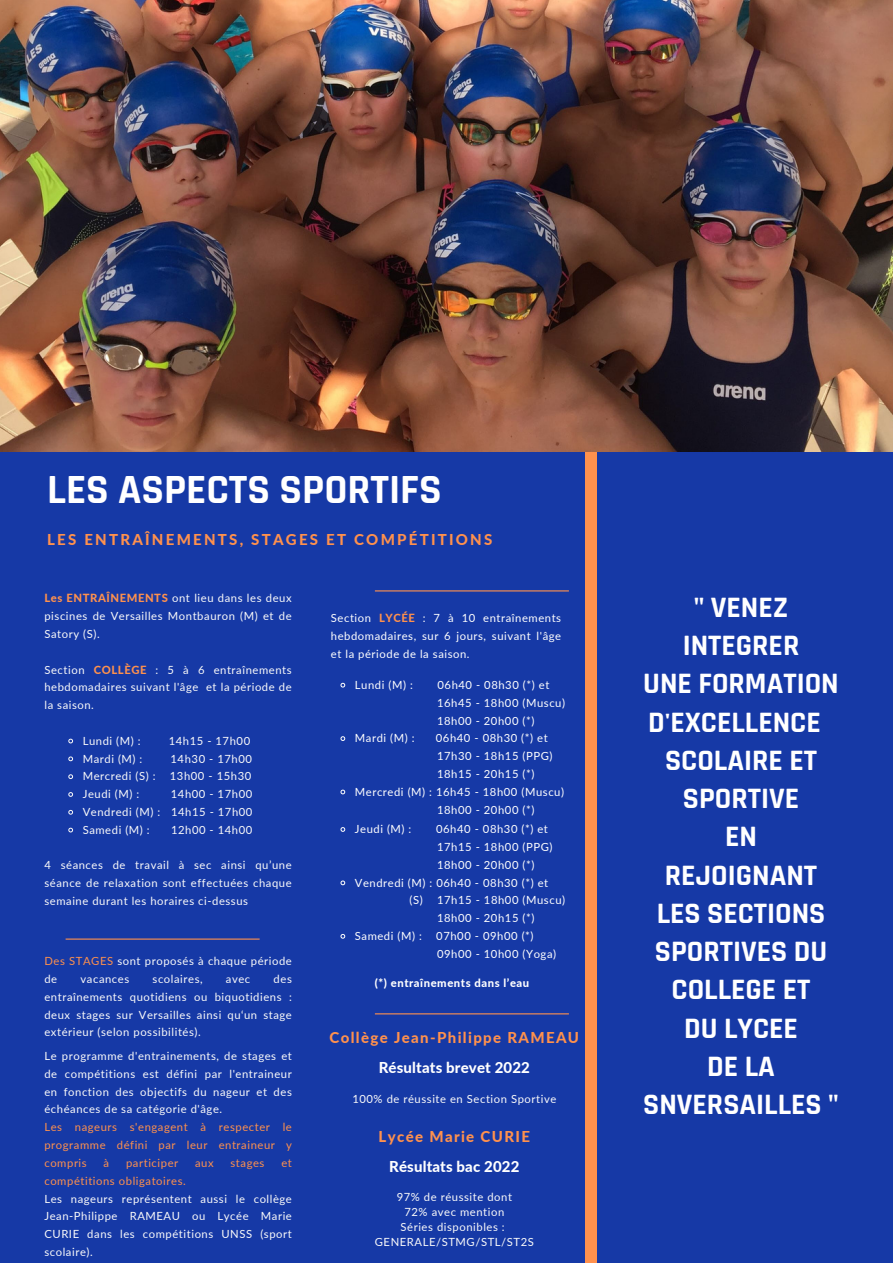
<style>
.page{position:relative;width:893px;height:1264px;background:#fff}
.page>*{position:absolute;margin:0;border:0;box-sizing:border-box;transform-origin:0 0}
.t1{font:700 42px "Rajdhani";color:#fff}
.t2{font:700 30px/38.2px "Rajdhani";color:#fff;text-align:center}
.t3{font:800 15px "Lato";letter-spacing:.09em;color:#ff914d}
.t4{font:800 15px "Lato";letter-spacing:.15em;color:#ff914d}
.t5{font:800 15px "Lato";letter-spacing:.01em;color:#fff}
.t6{font:11.25px/17.9px "Lato";letter-spacing:.05em;color:#fafafa;text-align:justify}
.t7{font:11.25px/17.9px "Lato";letter-spacing:.05em;color:#fff;text-align:justify}
.t8{font:11.25px/17.9px "Lato";letter-spacing:.05em;color:#ff914d;text-align:justify}
.t9{font:800 11.25px "Lato";letter-spacing:.05em;color:#fff}
.s1{font-weight:800;color:#ff914d}
.s2{color:#ff914d}
</style>
<div class="page">
<div style="left:0;top:0;width:892px;height:1262px;background:#1639a6"></div>
<div style="left:585px;top:0;width:11px;height:1262px;background:#ff914d"></div>
<img style="left:0;top:0;width:892px;height:451px">
<svg style="left:68px;top:738px;width:5px;height:6px"></svg>
<svg style="left:68px;top:756px;width:5px;height:6px"></svg>
<svg style="left:68px;top:774px;width:6px;height:5px"></svg>
<svg style="left:68px;top:792px;width:6px;height:5px"></svg>
<svg style="left:68px;top:809px;width:5px;height:6px"></svg>
<svg style="left:68px;top:827px;width:5px;height:6px"></svg>
<svg style="left:340px;top:827px;width:6px;height:5px"></svg>
<svg style="left:340px;top:880px;width:6px;height:6px"></svg>
<svg style="left:340px;top:934px;width:6px;height:5px"></svg>
<svg style="left:340px;top:682px;width:6px;height:6px"></svg>
<svg style="left:340px;top:736px;width:6px;height:5px"></svg>
<svg style="left:340px;top:789px;width:6px;height:6px"></svg>
<hr style="left:375px;top:1013px;width:194px;height:1px;background:#ff914d">
<hr style="left:66px;top:938px;width:193px;height:1px;background:#ff914d">
<hr style="left:375px;top:590px;width:194px;height:1px;background:#ff914d">
<p class="t1" style="left:47px;top:464px;width:396px">LES ASPECTS SPORTIFS</p>
<p class="t4" style="left:47px;top:530px;width:446px">LES ENTRAÎNEMENTS, STAGES ET COMPÉTITIONS</p>
<p class="t6" style="left:44px;top:589px;width:249px"><span class="s1">Les ENTRAÎNEMENTS</span> ont lieu dans les deux piscines de Versailles Montbauron (M) et de Satory (S).</p>
<p class="t6" style="left:44px;top:660px;width:249px">Section <span class="s1">COLLÈGE</span> : 5 à 6 entraînements hebdomadaires suivant l'âge et la période de la saison.</p>
<p class="t6" style="left:83px;top:731px;width:59px">Lundi (M) :</p>
<p class="t6" style="left:169px;top:731px;width:83px">14h15 - 17h00</p>
<p class="t6" style="left:83px;top:749px;width:61px">Mardi (M) :</p>
<p class="t6" style="left:170px;top:749px;width:83px">14h30 - 17h00</p>
<p class="t6" style="left:83px;top:767px;width:74px">Mercredi (S) :</p>
<p class="t6" style="left:170px;top:767px;width:83px">13h00 - 15h30</p>
<p class="t6" style="left:83px;top:785px;width:58px">Jeudi (M) :</p>
<p class="t6" style="left:171px;top:785px;width:83px">14h00 - 17h00</p>
<p class="t6" style="left:83px;top:802px;width:171px">Vendredi (M) : 14h15 - 17h00</p>
<p class="t6" style="left:83px;top:820px;width:69px">Samedi (M) :</p>
<p class="t6" style="left:171px;top:820px;width:83px">12h00 - 14h00</p>
<p class="t6" style="left:44px;top:856px;width:249px">4 séances de travail à sec ainsi qu’une séance de relaxation sont effectuées chaque semaine durant les horaires ci-dessus</p>
<p class="t6" style="left:44px;top:951px;width:249px"><span class="s2">Des STAGES</span> sont proposés à chaque période de</p>
<p class="t6" style="left:44px;top:969px;width:249px;text-indent:229px">des entraînements quotidiens ou biquotidiens : deux stages sur Versailles ainsi qu‘un stage extérieur (selon possibilités).</p>
<p class="t6" style="left:81px;top:969px;width:50px">vacances</p>
<p class="t6" style="left:153px;top:969px;width:52px">scolaires,</p>
<p class="t6" style="left:226px;top:969px;width:26px">avec</p>
<p class="t6" style="left:44px;top:1046px;width:249px">Le programme d'entrainements, de stages et de compétitions est défini par l'entraineur en fonction des objectifs du nageur et des échéances de sa catégorie d'âge.</p>
<p class="t8" style="left:44px;top:1117px;width:249px">Les nageurs s'engagent à respecter le programme défini par leur entraineur y compris</p>
<p class="t8" style="left:104px;top:1153px;width:7px">à</p>
<p class="t8" style="left:126px;top:1153px;width:54px">participer</p>
<p class="t8" style="left:195px;top:1153px;width:20px">aux</p>
<p class="t8" style="left:230px;top:1153px;width:35px">stages</p>
<p class="t8" style="left:281px;top:1153px;width:12px">et</p>
<p class="t8" style="left:44px;top:1171px;width:143px">compétitions obligatoires.</p>
<p class="t6" style="left:44px;top:1189px;width:249px">Les nageurs représentent aussi le collège Jean-Philippe RAMEAU ou Lycée Marie CURIE dans les compétitions UNSS (sport scolaire).</p>
<p class="t7" style="left:331px;top:609px;width:232px">Section <span class="s1">LYCÉE</span> : 7 à 10 entraînements hebdomadaires, sur 6 jours, suivant l'âge et la période de la saison.</p>
<p class="t7" style="left:355px;top:675px;width:59px">Lundi (M) :</p>
<p class="t7" style="left:437px;top:675px;width:113px">06h40 - 08h30 (*) et</p>
<p class="t7" style="left:437px;top:693px;width:129px">16h45 - 18h00 (Muscu)</p>
<p class="t7" style="left:437px;top:711px;width:99px">18h00 - 20h00 (*)</p>
<p class="t7" style="left:437px;top:747px;width:117px">17h30 - 18h15 (PPG)</p>
<p class="t7" style="left:437px;top:764px;width:99px">18h15 - 20h15 (*)</p>
<p class="t7" style="left:437px;top:800px;width:99px">18h00 - 20h00 (*)</p>
<p class="t7" style="left:355px;top:729px;width:61px">Mardi (M) :</p>
<p class="t7" style="left:436px;top:729px;width:113px">06h40 - 08h30 (*) et</p>
<p class="t7" style="left:355px;top:782px;width:211px">Mercredi (M) : 16h45 - 18h00 (Muscu)</p>
<p class="t7" style="left:355px;top:820px;width:58px">Jeudi (M) :</p>
<p class="t7" style="left:436px;top:820px;width:113px">06h40 - 08h30 (*) et</p>
<p class="t7" style="left:437px;top:837px;width:117px">17h15 - 18h00 (PPG)</p>
<p class="t7" style="left:437px;top:855px;width:99px">18h00 - 20h00 (*)</p>
<p class="t7" style="left:409px;top:891px;width:157px">(S) 17h15 - 18h00 (Muscu)</p>
<p class="t7" style="left:437px;top:909px;width:99px">18h00 - 20h15 (*)</p>
<p class="t7" style="left:437px;top:944px;width:121px">09h00 - 10h00 (Yoga)</p>
<p class="t9" style="left:375px;top:975px;width:156px">(*) entraînements dans l’eau</p>
<p class="t7" style="left:355px;top:873px;width:195px">Vendredi (M) : 06h40 - 08h30 (*) et</p>
<p class="t7" style="left:355px;top:926px;width:69px">Samedi (M) :</p>
<p class="t7" style="left:436px;top:926px;width:99px">07h00 - 09h00 (*)</p>
<p class="t3" style="left:329px;top:1028px;width:251px">Collège Jean-Philippe RAMEAU</p>
<p class="t5" style="left:379px;top:1058px;width:153px">Résultats brevet 2022</p>
<p class="t6" style="left:352px;top:1089px;width:205px">100% de réussite en Section Sportive</p>
<p class="t3" style="left:378px;top:1127px;width:153px">Lycée Marie CURIE</p>
<p class="t5" style="left:389px;top:1156px;width:132px">Résultats bac 2022</p>
<p class="t6" style="left:396px;top:1187px;width:117px">97% de réussite dont</p>
<p class="t6" style="left:404px;top:1202px;width:101px">72% avec mention</p>
<p class="t6" style="left:400px;top:1217px;width:106px">Séries disponibles :</p>
<p class="t6" style="left:375px;top:1232px;width:160px">GENERALE/STMG/STL/ST2S</p>
<p class="t2" style="left:693px;top:589px;width:96px">" VENEZ</p>
<p class="t2" style="left:682px;top:627px;width:118px">INTEGRER</p>
<p class="t2" style="left:643px;top:665px;width:197px">UNE FORMATION<br>D'EXCELLENCE<br>SCOLAIRE ET<br>SPORTIVE</p>
<p class="t2" style="left:725px;top:818px;width:33px">EN</p>
<p class="t2" style="left:654px;top:856px;width:174px">REJOIGNANT<br>LES SECTIONS<br>SPORTIVES DU<br>COLLEGE ET</p>
<p class="t2" style="left:684px;top:1009px;width:115px">DU LYCEE</p>
<p class="t2" style="left:643px;top:1047px;width:197px">DE LA<br>SNVERSAILLES "</p>
</div>
